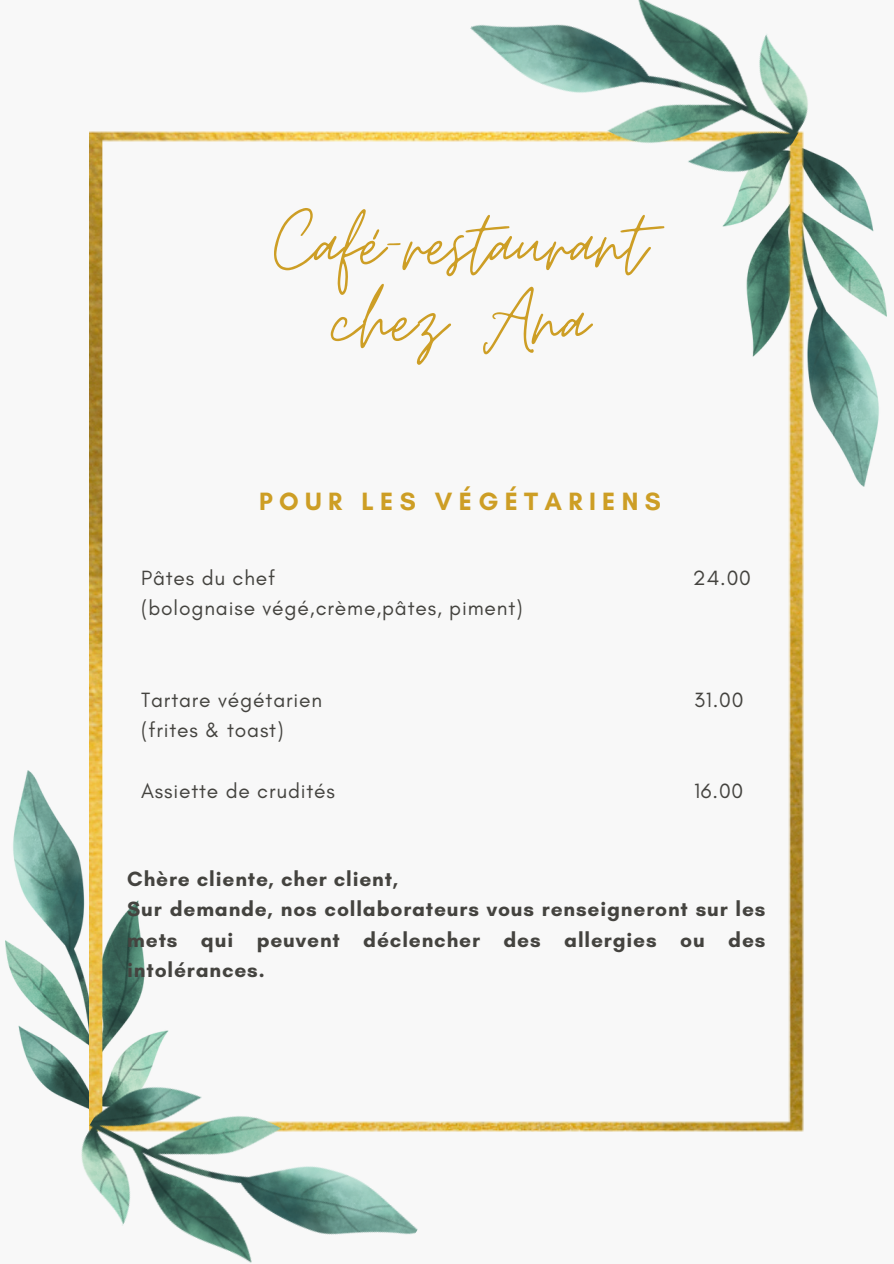
<style>
.page{position:relative;width:894px;height:1264px;background:#fff}
.page>*{position:absolute;margin:0;border:0;box-sizing:border-box;transform-origin:0 0}
.t1{font:97.05px/76.7px "Moon Time";color:#cd9e25;text-align:center}
.t2{font:700 25.5px "Glacial Indifference";letter-spacing:.25em;color:#cd9e25}
.t3{font:700 21px/30.3px "Glacial Indifference";letter-spacing:.04em;color:#44433f}
.t4{font:21px "Glacial Indifference";letter-spacing:.04em;color:#44433f}
</style>
<div class="page">
<div style="left:0;top:0;width:893px;height:1263px;background:#f8f8f8"></div>
<img style="left:6px;top:770px;width:83px;height:323px">
<img style="left:804px;top:161px;width:81px;height:325px">
<img style="left:89px;top:132px;width:715px;height:999px">
<img style="left:460px;top:0;width:373px;height:213px">
<img style="left:54px;top:1045px;width:373px;height:218px">
<p class="t1" style="left:274px;top:208px;width:373px">Café-restaurant chez Ana</p>
<p class="t2" style="left:259px;top:486px;width:403px">POUR LES VÉGÉTARIENS</p>
<p class="t4" style="left:141px;top:565px;width:136px">Pâtes du chef</p>
<p class="t4" style="left:692px;top:565px;width:60px">24.00</p>
<p class="t4" style="left:141px;top:595px;width:383px">(bolognaise végé,crème,pâtes, piment)</p>
<h1 class="t4" style="left:141px;top:686px;width:182px">Tartare végétarien</h1>
<h1 class="t4" style="left:694px;top:686px;width:51px">31.00</h1>
<h2 class="t4" style="left:141px;top:717px;width:144px">(frites &amp; toast)</h2>
<p class="t4" style="left:141px;top:777px;width:195px">Assiette de crudités</p>
<p class="t4" style="left:694px;top:777px;width:51px">16.00</p>
<p class="t3" style="left:127px;top:863px;width:639px">Chère cliente, cher client,<br>Sur demande, nos collaborateurs vous renseigneront sur les mets qui peuvent déclencher des allergies ou des intolérances.</p>
</div>
